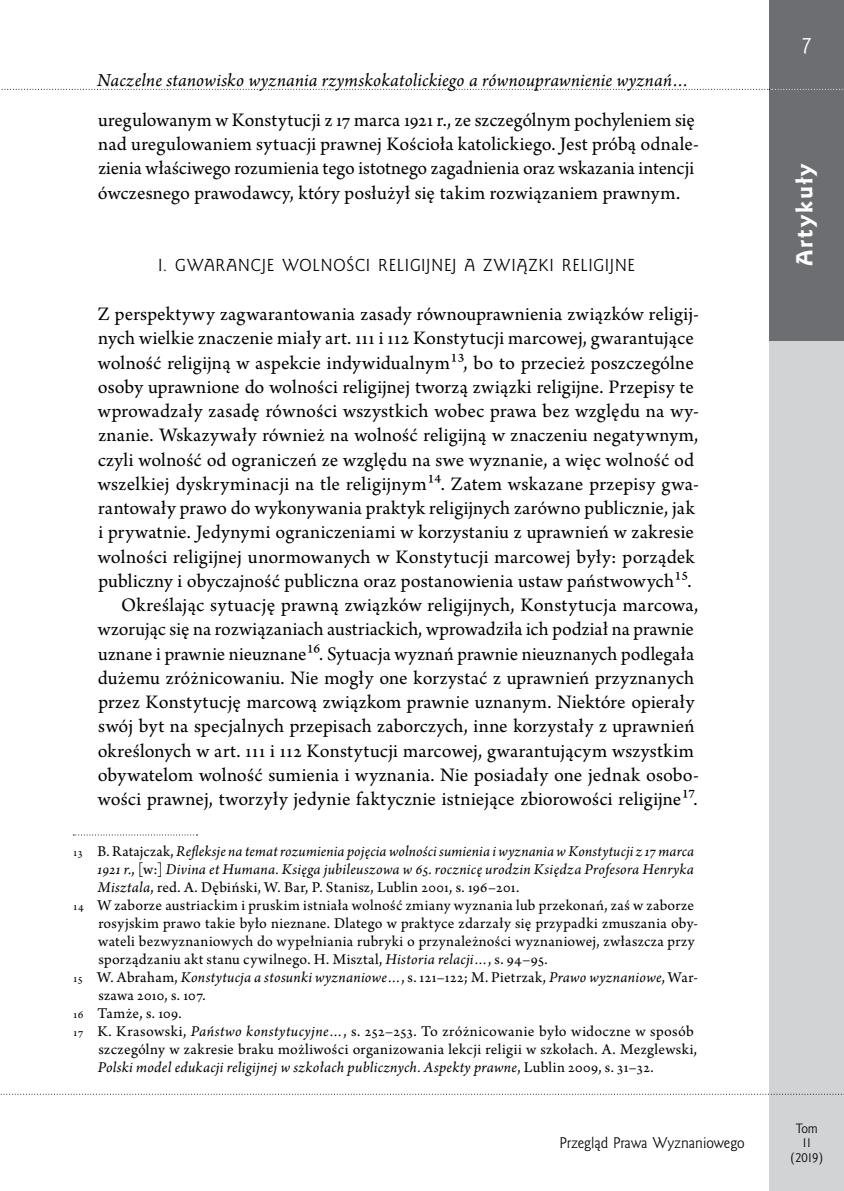
<style>
.page{position:relative;width:844px;height:1191px;background:#fff}
.page>*{position:absolute;margin:0;border:0;box-sizing:border-box;transform-origin:0 0}
.t1{font:21px "Goldy EFN Heavy";letter-spacing:.1em;color:#fff}
.t2{font:21px "Goldy EFN";color:#fff}
.t3{font:20.12px/24.3px "Arno Pro";letter-spacing:.01em;color:#000}
.t4{font:italic 19.25px "Arno Pro";letter-spacing:.01em;color:#000}
.t5{font:15.75px "Arno Pro";letter-spacing:.025em;color:#000}
.t6{font:italic 15.75px "Arno Pro";letter-spacing:.015em;color:#000}
.t7{font:15.75px "Goldy EFN";letter-spacing:.045em;color:#000}
.t8{font:14px "Goldy EFN";color:#000}
.t9{font:12.25px/14.7px "Goldy EFN";color:#000;text-align:center}
.s1{font-style:normal;font-size:12.25px}
.s2{font-style:normal}
.s3{font-style:italic}
.s4{font-size:12.25px}
</style>
<div class="page">
<div style="left:769px;top:0;width:74px;height:1191px;background:#d1d3d4"></div>
<div style="left:769px;top:0;width:74px;height:89px;background:#6d6e71"></div>
<svg style="left:1px;top:1093px;width:843px;height:1px"></svg>
<div style="left:769px;top:89px;width:74px;height:251px;background:#6d6e71"></div>
<svg style="left:73px;top:834px;width:124px;height:1px"></svg>
<svg style="left:1px;top:89px;width:843px;height:1px"></svg>
<p class="t4" style="left:97px;top:70px;width:595px">Naczelne stanowisko wyznania rzymskokatolickiego a równouprawnienie wyznań…</p>
<p class="t3" style="left:98px;top:109px;width:602px">uregulowanym w Konstytucji z 17 marca 1921 r., ze szczególnym pochyleniem się nad uregulowaniem sytuacji prawnej Kościoła katolickiego. Jest próbą odnale&shy;zienia właściwego rozumienia tego istotnego zagadnienia oraz wskazania intencji ówczesnego prawodawcy, który posłużył się takim rozwiązaniem prawnym.</p>
<p class="t7" style="left:158px;top:256px;width:478px">I. GWARANCJE WOLNOŚCI RELIGIJNEJ A ZWIĄZKI RELIGIJNE</p>
<p class="t3" style="left:98px;top:303px;width:602px">Z perspektywy zagwarantowania zasady równouprawnienia związków religij-</p>
<p class="t3" style="left:98px;top:327px;width:597px">nych wielkie znaczenie miały art. 111 i 112 Konstytucji marcowej, gwarantujące</p>
<p class="t3" style="left:98px;top:351px;width:597px">wolność religijną w aspekcie indywidualnym13, bo to przecież poszczególne</p>
<p class="t3" style="left:98px;top:375px;width:597px">osoby uprawnione do wolności religijnej tworzą związki religijne. Przepisy te</p>
<p class="t3" style="left:98px;top:400px;width:602px">wprowadzały zasadę równości wszystkich wobec prawa bez względu na wy-</p>
<p class="t3" style="left:98px;top:424px;width:601px">znanie. Wskazywały również na wolność religijną w znaczeniu negatywnym,</p>
<p class="t3" style="left:98px;top:448px;width:597px">czyli wolność od ograniczeń ze względu na swe wyznanie, a więc wolność od</p>
<p class="t3" style="left:98px;top:472px;width:602px">wszelkiej dyskryminacji na tle religijnym14. Zatem wskazane przepisy gwa-</p>
<p class="t3" style="left:98px;top:497px;width:597px">rantowały prawo do wykonywania praktyk religijnych zarówno publicznie, jak</p>
<p class="t3" style="left:98px;top:521px;width:596px">i prywatnie. Jedynymi ograniczeniami w korzystaniu z uprawnień w zakresie</p>
<p class="t3" style="left:98px;top:545px;width:598px">wolności religijnej unormowanych w Konstytucji marcowej były: porządek</p>
<p class="t3" style="left:98px;top:569px;width:594px">publiczny i obyczajność publiczna oraz postanowienia ustaw państwowych15.</p>
<p class="t3" style="left:121px;top:594px;width:578px">Określając sytuację prawną związków religijnych, Konstytucja marcowa,</p>
<p class="t3" style="left:98px;top:618px;width:597px">wzorując się na rozwiązaniach austriackich, wprowadziła ich podział na prawnie</p>
<p class="t3" style="left:98px;top:642px;width:597px">uznane i prawnie nieuznane16. Sytuacja wyznań prawnie nieuznanych podlegała</p>
<p class="t3" style="left:98px;top:666px;width:597px">dużemu zróżnicowaniu. Nie mogły one korzystać z uprawnień przyznanych</p>
<p class="t3" style="left:98px;top:691px;width:597px">przez Konstytucję marcową związkom prawnie uznanym. Niektóre opierały</p>
<p class="t3" style="left:98px;top:715px;width:597px">swój byt na specjalnych przepisach zaborczych, inne korzystały z uprawnień</p>
<p class="t3" style="left:98px;top:739px;width:597px">określonych w art. 111 i 112 Konstytucji marcowej, gwarantującym wszystkim</p>
<p class="t3" style="left:98px;top:763px;width:602px">obywatelom wolność sumienia i wyznania. Nie posiadały one jednak osobo-</p>
<p class="t3" style="left:98px;top:788px;width:601px">wości prawnej, tworzyły jedynie faktycznie istniejące zbiorowości religijne17.</p>
<p class="t6" style="left:72px;top:841px;width:623px"><span class="s1">13</span> <span class="s2">B. Ratajczak,</span> Refleksje na temat rozumienia pojęcia wolności sumienia i wyznania w Konstytucji z 17 marca</p>
<p class="t6" style="left:97px;top:859px;width:598px">1921 r.<span class="s2">, [w:]</span> Divina et Humana. Księga jubileuszowa w 65. rocznicę urodzin Księdza Profesora Henryka</p>
<p class="t5" style="left:98px;top:878px;width:423px"><span class="s3">Misztala</span>, red. A. Dębiński, W. Bar, P. Stanisz, Lublin 2001, s. 196–201.</p>
<p class="t5" style="left:72px;top:896px;width:623px"><span class="s4">14</span> W zaborze austriackim i pruskim istniała wolność zmiany wyznania lub przekonań, zaś w zaborze</p>
<p class="t5" style="left:98px;top:914px;width:601px">rosyjskim prawo takie było nieznane. Dlatego w praktyce zdarzały się przypadki zmuszania oby-</p>
<p class="t5" style="left:98px;top:932px;width:597px">wateli bezwyznaniowych do wypełniania rubryki o przynależności wyznaniowej, zwłaszcza przy</p>
<p class="t5" style="left:98px;top:950px;width:450px">sporządzaniu akt stanu cywilnego. H. Misztal, <span class="s3">Historia relacji…</span>, s. 94–95.</p>
<p class="t6" style="left:72px;top:968px;width:627px"><span class="s1">15</span> <span class="s2">W. Abraham,</span> Konstytucja a stosunki wyznaniowe…<span class="s2">, s. 121–122; M. Pietrzak,</span> Prawo wyznaniowe<span class="s2">, War-</span></p>
<p class="t5" style="left:98px;top:986px;width:109px">szawa 2010, s. 107.</p>
<p class="t5" style="left:72px;top:1004px;width:111px"><span class="s4">16</span> Tamże, s. 109.</p>
<p class="t5" style="left:72px;top:1022px;width:622px"><span class="s4">17</span> K. Krasowski, <span class="s3">Państwo konstytucyjne…</span>, s. 252–253. To zróżnicowanie było widoczne w sposób</p>
<p class="t5" style="left:98px;top:1040px;width:600px">szczególny w zakresie braku możliwości organizowania lekcji religii w szkołach. A. Mezglewski,</p>
<p class="t6" style="left:98px;top:1058px;width:557px">Polski model edukacji religijnej w szkołach publicznych. Aspekty prawne<span class="s2">, Lublin 2009, s. 31–32.</span></p>
<p class="t8" style="left:559px;top:1134px;width:186px">Przegląd Prawa Wyznaniowego</p>
<p class="t2" style="left:801px;top:33px;width:12px">7</p>
<p class="t1" style="left:791px;top:266px;width:105px;rotate:-90deg">Artykuły</p>
<p class="t9" style="left:790px;top:1121px;width:34px">Tom<br>11 (2019)</p>
</div>
